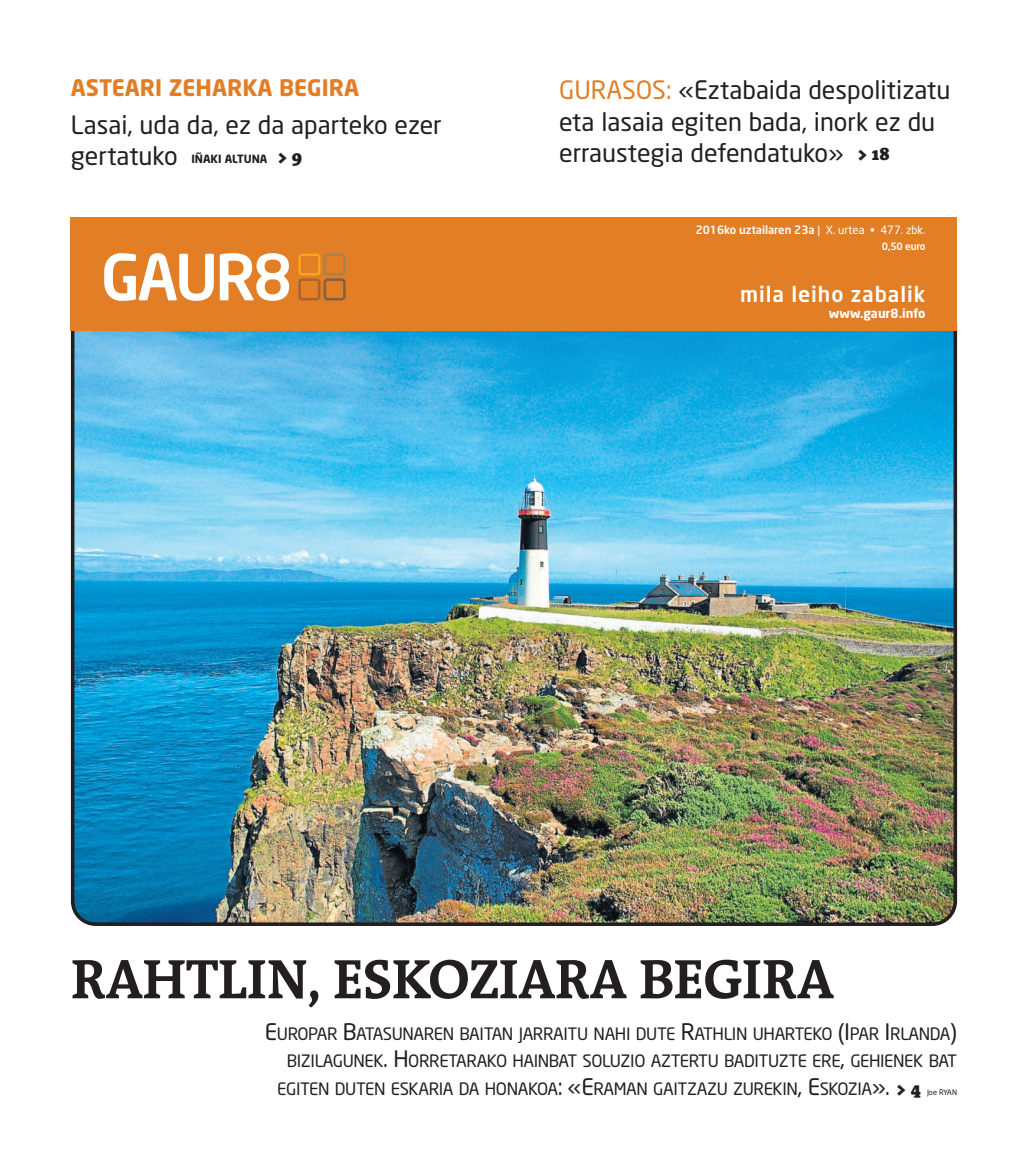
<style>
.page{position:relative;width:1028px;height:1170px;background:#fff}
.page>*{position:absolute;margin:0;border:0;box-sizing:border-box;transform-origin:0 0}
.t1{font:700 56.25px "The Antiqua B7";letter-spacing:-.015em;color:#231f20}
.t2{font:25px/31.2px "Neo Sans";color:#231f20}
.t3{font:700 22.5px "Neo Sans";color:#e17e26}
.t4{font:500 21.25px "Neo Sans";letter-spacing:.045em;color:#fff}
.t5{font:16.88px "Neo Sans";letter-spacing:-.025em;color:#231f20}
.t6{font:700 12.5px "Neo Sans";color:#fff}
.t7{font:500 11.25px "Neo Sans";color:#fff}
.t8{font:700 11.25px "Neo Sans";color:#231f20}
.t9{font:500 10px "Neo Sans";letter-spacing:-.02em;color:#fff}
.t10{font:7.5px "Neo Sans";color:#231f20}
.s1{font-family:"The Antiqua B9";font-weight:900;font-size:17.5px}
.s2{color:#e17e26}
.s3{font-weight:400}
.s4{font-size:22.5px}
</style>
<div class="page">
<img style="left:71px;top:330px;width:886px;height:595px">
<div style="left:71px;top:217px;width:886px;height:113px;background:#e17e26"></div>
<svg style="left:104px;top:253px;width:110px;height:48px"></svg>
<svg style="left:220px;top:253px;width:69px;height:48px"></svg>
<div style="left:123px;top:276px;width:13px;height:6px;background:#fff"></div>
<div style="left:298px;top:278px;width:22px;height:22px;border:3px solid #a76433;border-radius:3px"></div>
<div style="left:298px;top:253px;width:22px;height:22px;border:3px solid #f9a51b;border-radius:3px"></div>
<div style="left:323px;top:278px;width:23px;height:22px;border:3px solid #816043;border-radius:3px"></div>
<div style="left:323px;top:253px;width:23px;height:22px;border:3px solid #a68351;border-radius:3px"></div>
<h3 class="t3" style="left:71px;top:78px;width:290px">ASTEARI ZEHARKA BEGIRA</h3>
<h2 class="t2" style="left:71px;top:112px;width:372px">Lasai, uda da, ez da aparteko ezer gertatuko</h2>
<p class="t8" style="left:191px;top:155px;width:112px">IÑAKI ALTUNA <span class="s1">&gt; 9</span></p>
<h2 class="t2" style="left:559px;top:77px;width:393px"><span class="s2">GURASOS:</span> «Eztabaida despolitizatu eta lasaia egiten bada, inork ez du erraustegia defendatuko» <span class="s1">&gt; 18</span></h2>
<p class="t7" style="left:695px;top:225px;width:231px">2016ko uztailaren 23a <span class="s3">| X. urtea • 477. zbk.</span></p>
<p class="t9" style="left:882px;top:242px;width:45px">0,50 euro</p>
<p class="t4" style="left:740px;top:285px;width:187px">mila leiho zabalik</p>
<p class="t6" style="left:829px;top:308px;width:98px">www.gaur8.info</p>
<h1 class="t1" style="left:71px;top:960px;width:765px">RAHTLIN, ESKOZIARA BEGIRA</h1>
<p class="t5" style="left:265px;top:1027px;width:693px"><span class="s4">E</span>UROPAR <span class="s4">B</span>ATASUNAREN BAITAN JARRAITU NAHI DUTE <span class="s4">R</span>ATHLIN UHARTEKO <span class="s4">(I</span>PAR <span class="s4">I</span>RLANDA<span class="s4">)</span></p>
<p class="t5" style="left:287px;top:1054px;width:672px">BIZILAGUNEK<span class="s4">. H</span>ORRETARAKO HAINBAT SOLUZIO AZTERTU BADITUZTE ERE<span class="s4">,</span> GEHIENEK BAT</p>
<p class="t5" style="left:277px;top:1082px;width:645px">EGITEN DUTEN ESKARIA DA HONAKOA<span class="s4">: «E</span>RAMAN GAITZAZU ZUREKIN<span class="s4">, E</span>SKOZIA<span class="s4">».</span> <span class="s1">&gt; 4</span></p>
<p class="t10" style="left:927px;top:1089px;width:32px">Joe RYAN</p>
</div>
